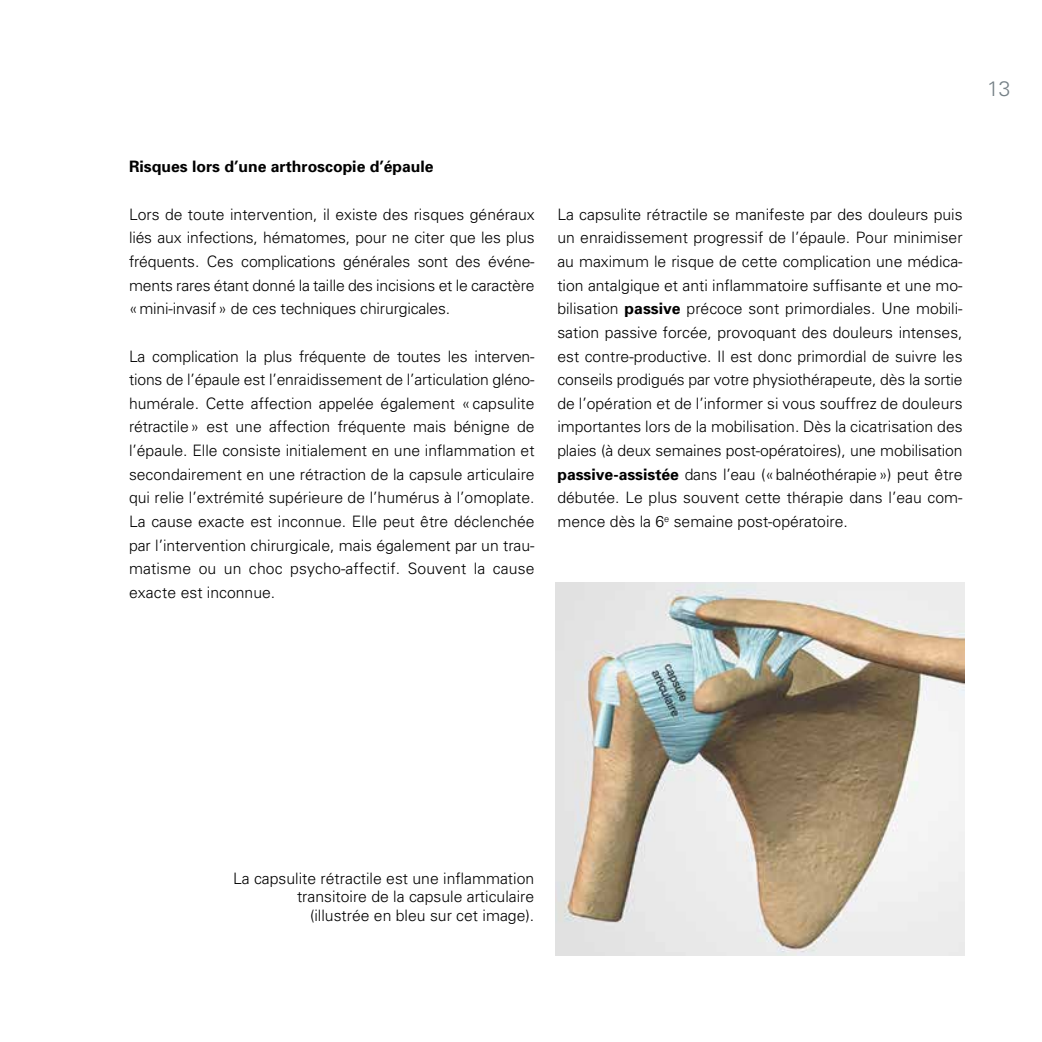
<style>
.page{position:relative;width:1042px;height:1042px;background:#fff}
.page>*{position:absolute;margin:0;border:0;box-sizing:border-box;transform-origin:0 0}
.t1{font:300 21px "Univers";color:#768187}
.t2{font:300 15.75px/23.6px "Univers";color:#000;text-align:justify}
.t3{font:700 15.75px "Univers";color:#000}
.s1{font-weight:700}
</style>
<div class="page">
<img style="left:556px;top:582px;width:408px;height:374px">
<p class="t3" style="left:129px;top:157px;width:306px">Risques lors d’une arthroscopie d’épaule</p>
<p class="t2" style="left:129px;top:202px;width:407px">Lors de toute intervention, il existe des risques généraux liés aux infections, hématomes, pour ne citer que les plus fréquents. Ces complications générales sont des événe&shy;ments rares étant donné la taille des incisions et le caractère «mini-invasif» de ces techniques chirurgicales.</p>
<p class="t2" style="left:129px;top:344px;width:407px">La complication la plus fréquente de toutes les interven&shy;tions de l’épaule est l’enraidissement de l’articulation gléno&shy;humérale. Cette affection appelée également «capsulite rétractile» est une affection fréquente mais bénigne de l’épaule. Elle consiste initialement en une inflammation et secondairement en une rétraction de la capsule articulaire qui relie l’extrémité supérieure de l’humérus à l’omoplate.<br>La cause exacte est inconnue. Elle peut être déclenchée par l’intervention chirurgicale, mais également par un trau&shy;matisme ou un choc psycho-affectif. Souvent la cause exacte est inconnue.</p>
<p class="t2" style="left:557px;top:202px;width:407px">La capsulite rétractile se manifeste par des douleurs puis un enraidissement progressif de l’épaule. Pour minimiser au maximum le risque de cette complication une médica&shy;tion antalgique et anti inflammatoire suffisante et une mo&shy;bilisation <span class="s1">passive</span> précoce sont primordiales. Une mobili&shy;sation passive forcée, provoquant des douleurs intenses, est contre-productive. Il est donc primordial de suivre les conseils prodigués par votre physiothérapeute, dès la sortie de l’opération et de l’informer si vous souffrez de douleurs importantes lors de la mobilisation. Dès la cicatrisation des plaies (à deux semaines post-opératoires), une mobilisation <span class="s1">passive-assistée</span> dans l’eau («balnéothérapie») peut être débutée. Le plus souvent cette thérapie dans l’eau com&shy;mence dès la 6<sup>e</sup> semaine post-opératoire.</p>
<h1 class="t1" style="left:987px;top:76px;width:25px">13</h1>
<p class="t2" style="left:233px;top:868px;width:303px;line-height:18.9px;text-align:right">La capsulite rétractile est une inflammation transitoire de la capsule articulaire<br>(illustrée en bleu sur cet image).</p>
</div>
